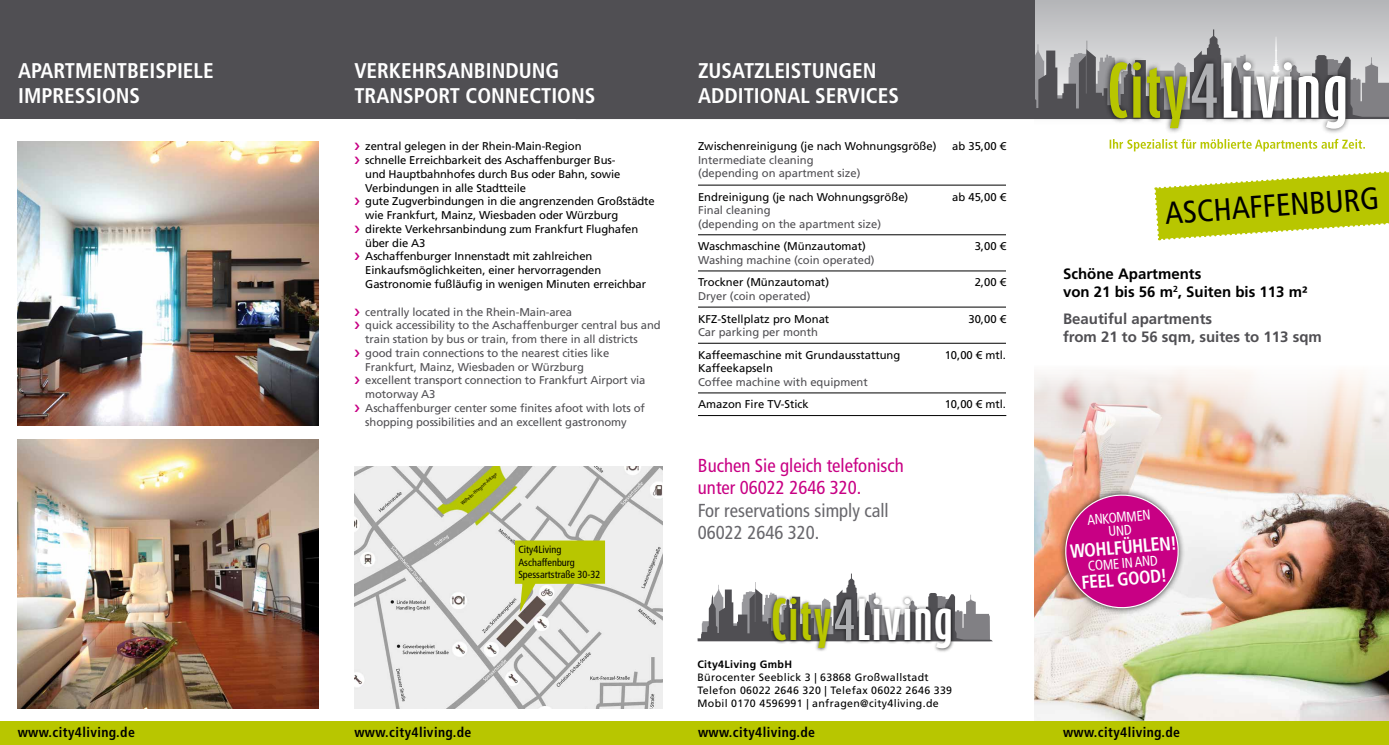
<style>
.page{position:relative;width:1389px;height:745px;background:#fff}
.page>*{position:absolute;margin:0;border:0;box-sizing:border-box;transform-origin:0 0}
.t1{font:700 65.25px "Schmalhans";letter-spacing:.02em;color:#fff}
.t2{font:700 49.38px "Schmalhans";letter-spacing:.02em;color:#fff}
.t3{font:condensed 31.25px "Frutiger LT Std";color:#000}
.t4{font:700 condensed 21.25px/25.5px "Frutiger LT Std";color:#fff}
.t5{font:700 condensed 19.12px "Frutiger LT Std";color:#fff;scale:.94 1}
.t6{font:condensed 18.75px/22.5px "Frutiger LT Std";color:#c80084}
.t7{font:condensed 18.75px/22.5px "Frutiger LT Std";color:#68676c}
.t8{font:700 condensed 18.5px "Frutiger LT Std";color:#fff;scale:.94 1}
.t9{font:700 15px/18px "Frutiger LT Std";color:#504f53}
.t10{font:700 15px/18px "Frutiger LT Std";color:#000}
.t11{font:condensed 14.12px/13.1px "Frutiger LT Std";color:#fff;text-align:center;scale:.94 1}
.t12{font:700 condensed 13.75px "Frutiger LT Std";letter-spacing:.03em;color:#000}
.t13{font:11.25px/13.8px "Frutiger LT Std";letter-spacing:-.01em;color:#000}
.t14{font:11.25px/13.8px "Frutiger LT Std";letter-spacing:-.01em;color:#504f53}
.t15{font:10.62px/12.8px "Frutiger LT Std";letter-spacing:.03em;color:#000}
.t16{font:700 10.62px "Frutiger LT Std";letter-spacing:.03em;color:#000}
.t17{font:condensed 10.25px/12.4px "Frutiger LT Std";color:#000}
.t18{font:condensed 4.88px "Frutiger LT Std";color:#000}
.s1{color:#b8c600}
.s2{font-family:"Futura Std";font-weight:400;font-stretch:condensed;font-size:54.12px;color:#aeafb2}
.s3{font-family:"Futura Std";font-weight:400;font-stretch:condensed;font-size:71.62px;color:#aeafb2}
</style>
<div class="page">
<div style="left:1034px;top:0;width:355px;height:124px;background:#bdbec0"></div>
<svg style="left:1035px;top:29px;width:354px;height:90px"></svg>
<div style="left:1104px;top:56px;width:247px;height:78px;background:#000;opacity:.7"></div>
<div style="left:0;top:0;width:1035px;height:119px;background:#504f53"></div>
<img style="left:1035px;top:370px;width:354px;height:351px">
<svg style="left:1110px;top:139px;width:255px;height:13px"></svg>
<svg style="left:1154px;top:171px;width:235px;height:70px"></svg>
<div style="left:0;top:721px;width:1389px;height:23px;background:#b8c600"></div>
<img style="left:18px;top:142px;width:301px;height:282px">
<img style="left:18px;top:439px;width:301px;height:268px">
<hr style="left:698px;top:185px;width:241px;height:1px;background:#000">
<hr style="left:939px;top:185px;width:67px;height:1px;background:#000">
<hr style="left:698px;top:234px;width:241px;height:1px;background:#000">
<hr style="left:939px;top:234px;width:67px;height:1px;background:#000">
<hr style="left:698px;top:270px;width:241px;height:1px;background:#000">
<hr style="left:939px;top:270px;width:67px;height:1px;background:#000">
<hr style="left:698px;top:307px;width:241px;height:1px;background:#000">
<hr style="left:939px;top:307px;width:67px;height:1px;background:#000">
<hr style="left:698px;top:343px;width:241px;height:1px;background:#000">
<hr style="left:939px;top:343px;width:67px;height:1px;background:#000">
<hr style="left:698px;top:392px;width:241px;height:1px;background:#000">
<hr style="left:939px;top:392px;width:67px;height:1px;background:#000">
<hr style="left:698px;top:415px;width:241px;height:1px;background:#000">
<hr style="left:939px;top:415px;width:67px;height:1px;background:#000">
<img style="left:354px;top:466px;width:309px;height:241px">
<svg style="left:515px;top:540px;width:90px;height:71px;background:#c1ca4b"></svg>
<svg style="left:456px;top:468px;width:46px;height:40px;background:#b9c158"></svg>
<div style="left:1059px;top:487px;width:127px;height:127px;background:#000;opacity:.75"></div>
<svg style="left:1063px;top:492px;width:118px;height:117px;background:#cd3993"></svg>
<svg style="left:698px;top:573px;width:295px;height:68px"></svg>
<div style="left:769px;top:594px;width:186px;height:58px;background:#000;opacity:.7"></div>
<h3 class="t4" style="left:18px;top:58px;width:197px">APARTMENTBEISPIELE<br>IMPRESSIONS</h3>
<h3 class="t4" style="left:354px;top:58px;width:243px">VERKEHRSANBINDUNG<br>TRANSPORT CONNECTIONS</h3>
<h3 class="t4" style="left:698px;top:58px;width:202px">ZUSATZLEISTUNGEN<br>ADDITIONAL SERVICES</h3>
<p class="t13" style="left:698px;top:139px;width:240px">Zwischenreinigung (je nach Wohnungsgröße)</p>
<p class="t14" style="left:698px;top:153px;width:164px">Intermediate cleaning (depending on apartment size)</p>
<p class="t13" style="left:365px;top:139px;width:291px">zentral gelegen in der Rhein-Main-Region<br>schnelle Erreichbarkeit des Aschaffenburger Bus-<br>und Hauptbahnhofes durch Bus oder Bahn, sowie Verbindungen in alle Stadtteile<br>gute Zugverbindungen in die angrenzenden Großstädte wie Frankfurt, Mainz, Wiesbaden oder Würzburg direkte Verkehrsanbindung zum Frankfurt Flughafen über die A3<br>Aschaffenburger Innenstadt mit zahlreichen Einkaufsmöglichkeiten, einer hervorragenden Gastronomie fußläufig in wenigen Minuten erreichbar</p>
<p class="t14" style="left:365px;top:304px;width:297px">centrally located in the Rhein-Main-area<br>quick accessibility to the Aschaffenburger central bus and train station by bus or train, from there in all districts good train connections to the nearest cities like Frankfurt, Mainz, Wiesbaden or Würzburg<br>excellent transport connection to Frankfurt Airport via motorway A3<br>Aschaffenburger center some finites afoot with lots of shopping possibilities and an excellent gastronomy</p>
<p class="t13" style="left:952px;top:139px;width:55px">ab 35,00 €</p>
<p class="t13" style="left:698px;top:190px;width:212px">Endreinigung (je nach Wohnungsgröße)</p>
<p class="t14" style="left:698px;top:203px;width:185px">Final cleaning<br>(depending on the apartment size)</p>
<p class="t13" style="left:952px;top:190px;width:55px">ab 45,00 €</p>
<p class="t13" style="left:698px;top:239px;width:169px">Waschmaschine (Münzautomat)</p>
<p class="t14" style="left:698px;top:253px;width:178px">Washing machine (coin operated)</p>
<p class="t13" style="left:975px;top:239px;width:33px">3,00 €</p>
<p class="t13" style="left:698px;top:275px;width:133px">Trockner (Münzautomat)</p>
<p class="t14" style="left:698px;top:289px;width:114px">Dryer (coin operated)</p>
<p class="t13" style="left:975px;top:275px;width:33px">2,00 €</p>
<p class="t13" style="left:698px;top:312px;width:133px">KFZ-Stellplatz pro Monat</p>
<p class="t14" style="left:698px;top:325px;width:122px">Car parking per month</p>
<p class="t13" style="left:968px;top:312px;width:39px">30,00 €</p>
<p class="t13" style="left:698px;top:348px;width:204px">Kaffeemaschine mit Grundausstattung<br>Kaffeekapseln</p>
<p class="t14" style="left:698px;top:375px;width:171px">Coffee machine with equipment</p>
<p class="t13" style="left:945px;top:348px;width:63px">10,00 € mtl.</p>
<p class="t13" style="left:698px;top:397px;width:112px">Amazon Fire TV-Stick</p>
<p class="t13" style="left:945px;top:397px;width:63px">10,00 € mtl.</p>
<p class="t18" style="left:460px;top:501px;width:48px;rotate:-41deg">Wilhelm-Hoegner-Anlage</p>
<p class="t17" style="left:518px;top:543px;width:83px">City4Living<br>Aschaffenburg<br>Spessartstraße 30-32</p>
<h3 class="t6" style="left:698px;top:454px;width:207px">Buchen Sie gleich telefonisch unter 06022 2646 320.</h3>
<h3 class="t7" style="left:698px;top:499px;width:192px">For reservations simply call<br>06022 2646 320.</h3>
<h2 class="t2" style="left:771px;top:589px;width:184px"><span class="s1">City</span><span class="s2">4</span>Living</h2>
<p class="t16" style="left:698px;top:657px;width:96px">City4Living GmbH</p>
<p class="t15" style="left:698px;top:670px;width:256px">Bürocenter Seeblick 3 | 63868 Großwallstadt<br>Telefon 06022 2646 320 | Telefax 06022 2646 339<br>Mobil 0170 4596991 | anfragen@city4living.de</p>
<h1 class="t1" style="left:1108px;top:51px;width:242px"><span class="s1">City</span><span class="s3">4</span>Living</h1>
<h3 class="t3" style="left:1164px;top:195px;width:216px;rotate:-4deg">ASCHAFFENBURG</h3>
<h3 class="t10" style="left:1063px;top:265px;width:246px">Schöne Apartments<br>von 21 bis 56 m<sup>2</sup>, Suiten bis 113 m²</h3>
<h3 class="t9" style="left:1063px;top:310px;width:260px">Beautiful apartments<br>from 21 to 56 sqm, suites to 113 sqm</h3>
<p class="t11" style="left:1087px;top:513px;width:69px;rotate:-5deg">ANKOMMEN<br>UND</p>
<h3 class="t5" style="left:1069px;top:540px;width:116px;rotate:-5deg">WOHLFÜHLEN!</h3>
<p class="t11" style="left:1088px;top:559px;width:76px;rotate:-5deg">COME IN AND</p>
<h3 class="t8" style="left:1081px;top:571px;width:93px;rotate:-5deg">FEEL GOOD!</h3>
<p class="t12" style="left:18px;top:723px;width:119px">www.city4living.de</p>
<p class="t12" style="left:354px;top:723px;width:119px">www.city4living.de</p>
<p class="t12" style="left:698px;top:723px;width:119px">www.city4living.de</p>
<p class="t12" style="left:1063px;top:723px;width:119px">www.city4living.de</p>
</div>
